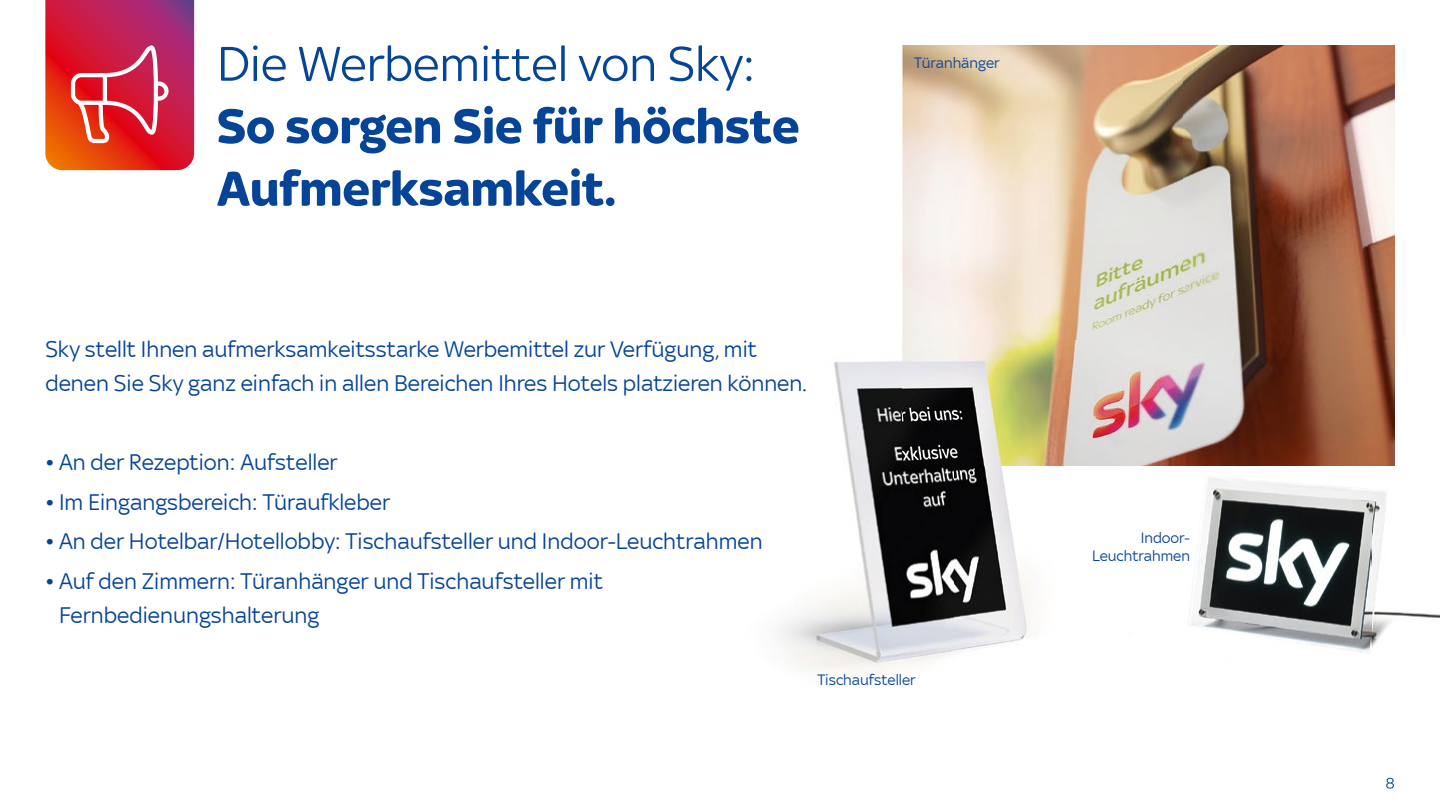
<style>
.page{position:relative;width:1440px;height:811px;background:#fff}
.page>*{position:absolute;margin:0;border:0;box-sizing:border-box;transform-origin:0 0}
.t1{font:700 52px/62.4px "Sky Text";color:#064497}
.t2{font:52px "Sky Text";color:#064497}
.t3{font:24px/34px "Sky Text";color:#064497}
.t4{font:16px/18px "Sky Text";color:#064497;text-align:right}
</style>
<div class="page">
<img style="left:903px;top:45px;width:492px;height:420px">
<img style="left:780px;top:340px;width:175px;height:332px">
<img style="left:1371px;top:340px;width:69px;height:449px">
<img style="left:954px;top:465px;width:417px;height:207px">
<svg style="left:1386px;top:778px;width:8px;height:10px"></svg>
<svg style="left:45px;top:0;width:149px;height:170px;background:#d23546"></svg>
<h1 class="t2" style="left:217px;top:35px;width:540px">Die Werbemittel von Sky:</h1>
<h1 class="t1" style="left:217px;top:94px;width:584px">So sorgen Sie für höchste<br>Aufmerksamkeit.</h1>
<p class="t4" style="left:914px;top:53px;width:87px">Türanhänger</p>
<p class="t3" style="left:45px;top:331px;width:763px">Sky stellt Ihnen aufmerksamkeitsstarke Werbemittel zur Verfügung, mit denen Sie Sky ganz einfach in allen Bereichen Ihres Hotels platzieren können.</p>
<p class="t3" style="left:45px;top:445px;width:294px">• An der Rezeption: Aufsteller</p>
<p class="t3" style="left:45px;top:485px;width:346px">• Im Eingangsbereich: Türaufkleber</p>
<p class="t3" style="left:45px;top:524px;width:719px">• An der Hotelbar/Hotellobby: Tischaufsteller und Indoor- Leuchtrahmen</p>
<p class="t3" style="left:59px;top:564px;width:545px;text-indent:-14px">• Auf den Zimmern: Türanhänger und Tischaufsteller mit<br>Fernbedienungshalterung</p>
<p class="t4" style="left:817px;top:670px;width:100px">Tischaufsteller</p>
<p class="t4" style="left:1092px;top:529px;width:99px">Indoor-<br>Leuchtrahmen</p>
</div>
